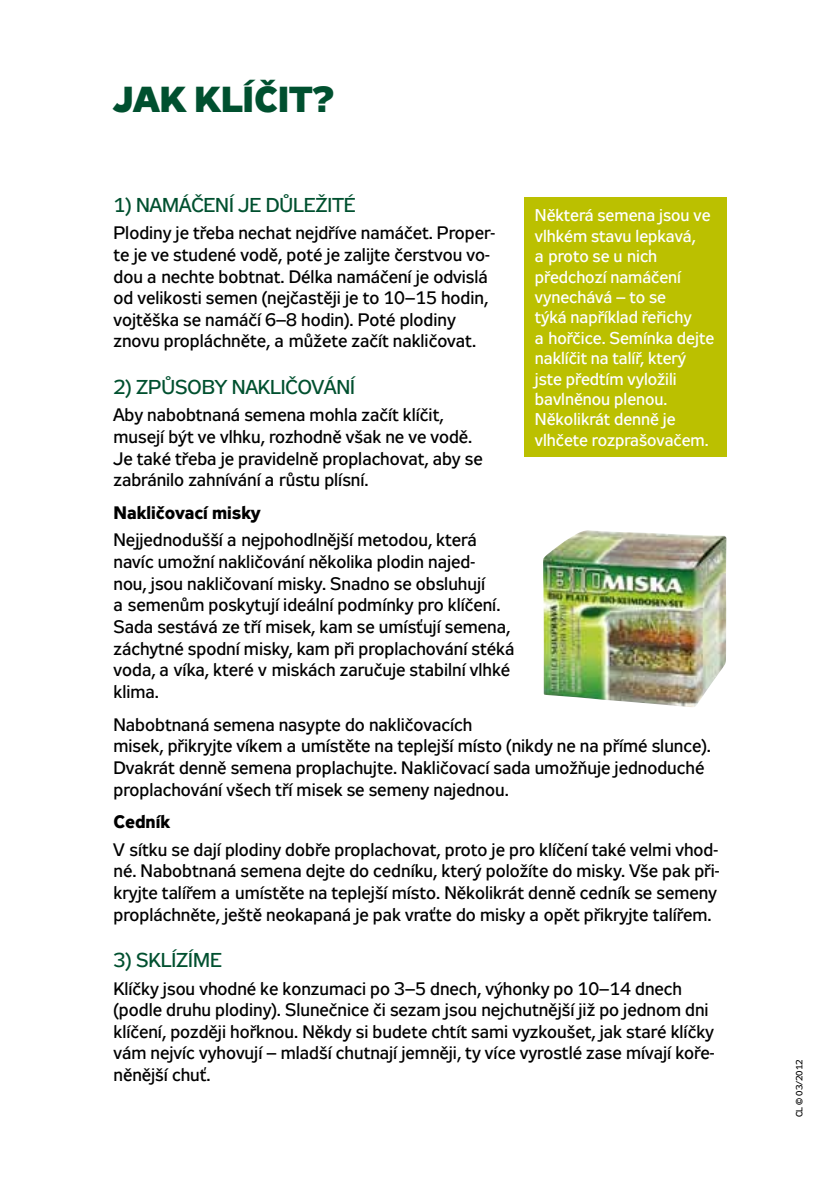
<style>
.page{position:relative;width:840px;height:1191px;background:#fff}
.page>*{position:absolute;margin:0;border:0;box-sizing:border-box;transform-origin:0 0}
.t1{font:700 36px "Zeppelin 33";color:#00502f}
.t2{font:20px "Zeppelin 32";color:#00502f}
.t3{font:18px/21.6px "Zeppelin 32";color:#000}
.t4{font:700 18px "Zeppelin 32";color:#000}
.t5{font:17px/20.4px "Zeppelin 32";color:#fff}
.t6{font:9px "Zeppelin 32";color:#000}
</style>
<div class="page">
<img style="left:543px;top:530px;width:183px;height:177px">
<div style="left:523px;top:197px;width:203px;height:260px;background:#bbc000"></div>
<h1 class="t1" style="left:113px;top:77px;width:221px">Jak klíčit?</h1>
<p class="t2" style="left:113px;top:194px;width:243px">1) Namáčení je důležité</p>
<p class="t3" style="left:113px;top:224px;width:383px">Plodiny je třeba nechat nejdříve namáčet. Proper&shy;te je ve studené vodě, poté je zalijte čerstvou vo&shy;dou a nechte bobtnat. Délka namáčení je odvislá od velikosti semen (nejčastěji je to 10–15 hodin, vojtěška se namáčí 6–8 hodin). Poté plodiny znovu propláchněte, a můžete začít nakličovat.</p>
<p class="t2" style="left:113px;top:376px;width:243px">2) Způsoby nakličování</p>
<p class="t3" style="left:113px;top:406px;width:370px">Aby nabobtnaná semena mohla začít klíčit, musejí být ve vlhku, rozhodně však ne ve vodě.<br>Je také třeba je pravidelně proplachovat, aby se zabránilo zahnívání a růstu plísní.</p>
<p class="t4" style="left:113px;top:502px;width:148px">Nakličovací misky</p>
<p class="t3" style="left:113px;top:531px;width:402px">Nejjednodušší a nejpohodlnější metodou, která navíc umožní nakličování několika plodin najed-<br>nou, jsou nakličovaní misky. Snadno se obsluhují<br>a semenům poskytují ideální podmínky pro klíčení.<br>Sada sestává ze tří misek, kam se umísťují semena, záchytné spodní misky, kam při proplachování stéká voda, a víka, které v miskách zaručuje stabilní vlhké klima.</p>
<p class="t3" style="left:113px;top:715px;width:598px">Nabobtnaná semena nasypte do nakličovacích<br>misek, přikryjte víkem a umístěte na teplejší místo (nikdy ne na přímé slunce).<br>Dvakrát denně semena proplachujte. Nakličovací sada umožňuje jednoduché proplachování všech tří misek se semeny najednou.</p>
<p class="t4" style="left:113px;top:811px;width:58px">Cedník</p>
<p class="t3" style="left:113px;top:840px;width:607px">V sítku se dají plodiny dobře proplachovat, proto je pro klíčení také velmi vhod&shy;né. Nabobtnaná semena dejte do cedníku, který položíte do misky. Vše pak při&shy;kryjte talířem a umístěte na teplejší místo. Několikrát denně cedník se semeny propláchněte, ještě neokapaná je pak vraťte do misky a opět přikryjte talířem.</p>
<p class="t2" style="left:113px;top:949px;width:110px">3) Sklízíme</p>
<p class="t3" style="left:113px;top:979px;width:602px">Klíčky jsou vhodné ke konzumaci po 3–5 dnech, výhonky po 10–14 dnech (podle druhu plodiny). Slunečnice či sezam jsou nejchutnější již po jednom dni klíčení, později hořknou. Někdy si budete chtít sami vyzkoušet, jak staré klíčky vám nejvíc vyhovují – mladší chutnají jemněji, ty více vyrostlé zase mívají koře&shy;něnější chuť.</p>
<p class="t5" style="left:534px;top:207px;width:181px">Některá semena jsou ve vlhkém stavu lepkavá,<br>a proto se u nich předchozí namáčení vynechává – to se<br>týká například řeřichy<br>a hořčice. Semínka dejte naklíčit na talíř, který jste předtím vyložili bavlněnou plenou.<br>Několikrát denně je vlhčete rozprašovačem.</p>
<p class="t6" style="left:794px;top:1117px;width:59px;rotate:-90deg">CL © 03/2012</p>
</div>
